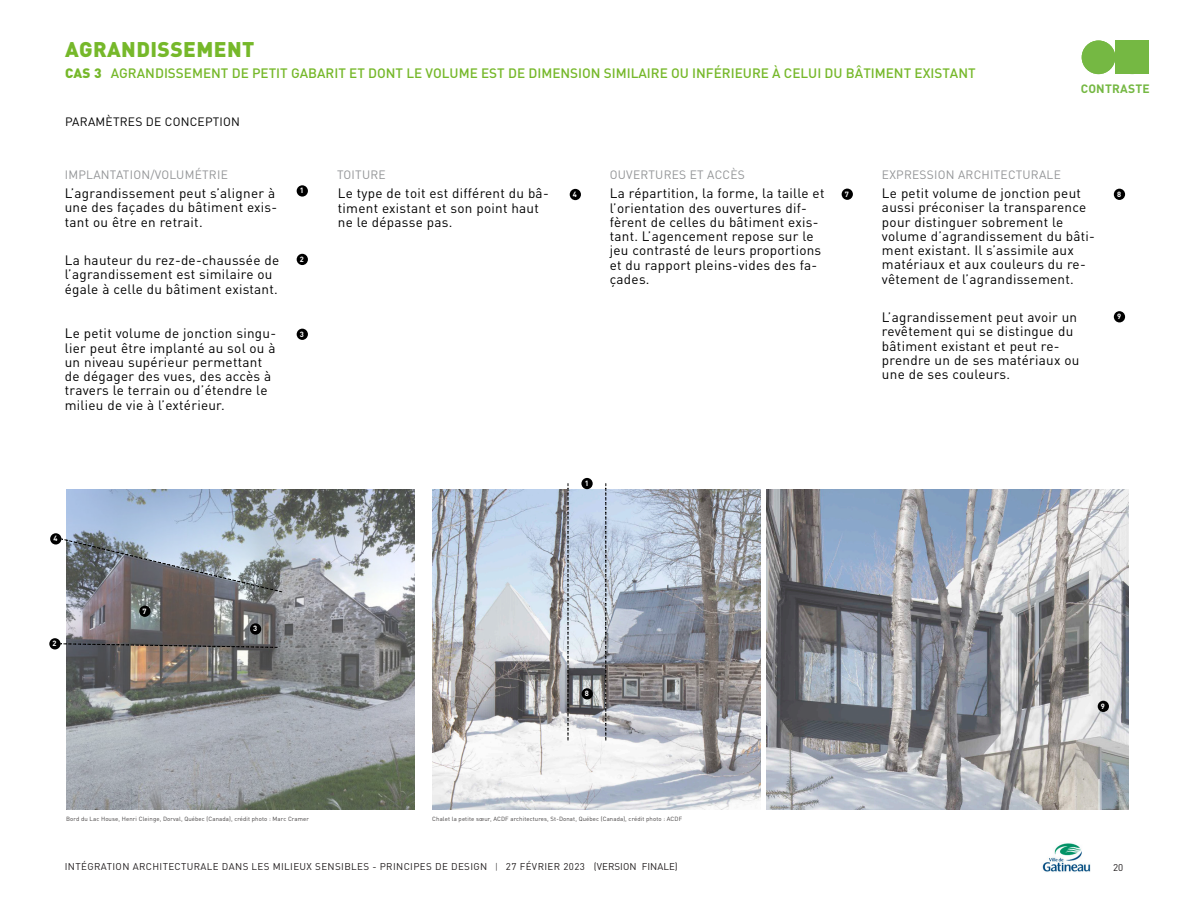
<style>
.page{position:relative;width:1188px;height:918px;background:#fff}
.page>*{position:absolute;margin:0;border:0;box-sizing:border-box;transform-origin:0 0}
.t1{font:900 21px "DINOT";letter-spacing:.02em;color:#76b82a}
.t2{font:13.5px/14.2px "DINOT";letter-spacing:.02em;color:#000}
.t3{font:500 13.5px "DINOT";color:#76b82a}
.t4{font:900 13.5px "DINOT";color:#76b82a}
.t5{font:12px "DINOT";letter-spacing:.02em;color:#939597}
.t6{font:12px "DINOT";letter-spacing:.02em;color:#000}
.t7{font:700 12px "DINOT";letter-spacing:.02em;color:#75b843}
.t8{font:9.75px "DINOT";letter-spacing:.04em;color:#231f20}
.t9{font:700 7.5px "DINOT";color:#fff}
.t10{font:6px "DINOT";letter-spacing:.02em;color:#444141}
.s1{font-weight:300;font-size:9px}
</style>
<div class="page">
<img style="left:1042px;top:843px;width:49px;height:29px">
<div style="left:45px;top:489px;width:1102px;height:328px;background:#fff;opacity:.24"></div>
<div style="left:297px;top:185px;width:11px;height:12px;background:#000;border-radius:50%"></div>
<div style="left:581px;top:478px;width:12px;height:11px;background:#000;border-radius:50%"></div>
<div style="left:570px;top:189px;width:11px;height:11px;background:#000;border-radius:50%"></div>
<div style="left:297px;top:254px;width:11px;height:11px;background:#000;border-radius:50%"></div>
<div style="left:49px;top:638px;width:12px;height:11px;background:#000;border-radius:50%"></div>
<div style="left:50px;top:533px;width:11px;height:12px;background:#000;border-radius:50%"></div>
<svg style="left:605px;top:484px;width:1px;height:258px"></svg>
<svg style="left:568px;top:484px;width:1px;height:258px"></svg>
<div style="left:1114px;top:189px;width:11px;height:11px;background:#000;border-radius:50%"></div>
<div style="left:582px;top:688px;width:11px;height:12px;background:#000;border-radius:50%"></div>
<div style="left:1114px;top:311px;width:11px;height:11px;background:#000;border-radius:50%"></div>
<div style="left:1098px;top:701px;width:11px;height:11px;background:#000;border-radius:50%"></div>
<div style="left:842px;top:189px;width:11px;height:11px;background:#000;border-radius:50%"></div>
<div style="left:139px;top:606px;width:12px;height:11px;background:#000;border-radius:50%"></div>
<div style="left:297px;top:329px;width:11px;height:11px;background:#000;border-radius:50%"></div>
<div style="left:250px;top:623px;width:11px;height:12px;background:#000;border-radius:50%"></div>
<svg style="left:59px;top:643px;width:219px;height:5px"></svg>
<svg style="left:59px;top:538px;width:223px;height:54px"></svg>
<div style="left:1082px;top:40px;width:33px;height:34px;background:#75b843;border-radius:50%"></div>
<div style="left:1115px;top:40px;width:34px;height:34px;background:#75b843"></div>
<h1 class="t1" style="left:65px;top:41px;width:191px">AGRANDISSEMENT</h1>
<p class="t3" style="left:111px;top:67px;width:866px">AGRANDISSEMENT DE PETIT GABARIT ET DONT LE VOLUME EST DE DIMENSION SIMILAIRE OU INFÉRIEURE À CELUI DU BÂTIMENT EXISTANT</p>
<p class="t6" style="left:65px;top:117px;width:176px">PARAMÈTRES DE CONCEPTION</p>
<p class="t4" style="left:65px;top:67px;width:38px">CAS 3</p>
<p class="t5" style="left:65px;top:170px;width:165px">IMPLANTATION/VOLUMÉTRIE</p>
<p class="t5" style="left:337px;top:170px;width:50px">TOITURE</p>
<p class="t5" style="left:610px;top:170px;width:137px">OUVERTURES ET ACCÈS</p>
<p class="t5" style="left:882px;top:170px;width:180px">EXPRESSION ARCHITECTURALE</p>
<p class="t7" style="left:1081px;top:84px;width:71px">CONTRASTE</p>
<p class="t2" style="left:65px;top:187px;width:214px">L’agrandissement peut s’aligner à une des façades du bâtiment exis&shy;tant ou être en retrait.</p>
<p class="t9" style="left:300px;top:188px;width:6px">1</p>
<p class="t2" style="left:65px;top:254px;width:216px">La hauteur du rez-de-chaussée de l’agrandissement est similaire ou égale à celle du bâtiment existant.</p>
<p class="t2" style="left:65px;top:328px;width:213px">Le petit volume de jonction singu&shy;lier peut être implanté au sol ou à un niveau supérieur permettant de dégager des vues, des accès à travers le terrain ou d’étendre le milieu de vie à l’extérieur.</p>
<p class="t9" style="left:300px;top:256px;width:6px">2</p>
<p class="t9" style="left:300px;top:331px;width:6px">3</p>
<p class="t9" style="left:53px;top:536px;width:6px">4</p>
<p class="t9" style="left:53px;top:640px;width:6px">2</p>
<p class="t9" style="left:143px;top:608px;width:6px">7</p>
<p class="t9" style="left:253px;top:626px;width:6px">3</p>
<p class="t2" style="left:338px;top:188px;width:212px">Le type de toit est différent du bâ&shy;timent existant et son point haut ne le dépasse pas.</p>
<p class="t9" style="left:573px;top:191px;width:6px">4</p>
<p class="t2" style="left:610px;top:188px;width:216px">La répartition, la forme, la taille et l’orientation des ouvertures dif&shy;fèrent de celles du bâtiment exis&shy;tant. L’agencement repose sur le jeu contrasté de leurs proportions et du rapport pleins-vides des fa&shy;çades.</p>
<p class="t9" style="left:845px;top:191px;width:6px">7</p>
<p class="t2" style="left:882px;top:187px;width:215px">Le petit volume de jonction peut aussi préconiser la transparence pour distinguer sobrement le volume d’agrandissement du bâti&shy;ment existant. Il s’assimile aux matériaux et aux couleurs du re&shy;vêtement de l’agrandissement.</p>
<p class="t2" style="left:882px;top:311px;width:199px">L’agrandissement peut avoir un revêtement qui se distingue du bâtiment existant et peut re&shy;prendre un de ses matériaux ou une de ses couleurs.</p>
<p class="t9" style="left:1117px;top:313px;width:6px">9</p>
<p class="t9" style="left:1117px;top:191px;width:6px">8</p>
<p class="t9" style="left:585px;top:480px;width:6px">1</p>
<p class="t9" style="left:585px;top:691px;width:6px">8</p>
<p class="t9" style="left:1101px;top:703px;width:6px">9</p>
<p class="t10" style="left:66px;top:816px;width:244px">Bord du Lac House, Henri Cleinge, Dorval, Québec (Canada), crédit photo : Marc Cramer</p>
<p class="t10" style="left:432px;top:817px;width:251px">Chalet la petite sœur, ACDF architectures, St-Donat, Québec (Canada), crédit photo : ACDF</p>
<p class="t8" style="left:65px;top:863px;width:614px">INTÉGRATION ARCHITECTURALE DANS LES MILIEUX SENSIBLES - PRINCIPES DE DESIGN <span class="s1">|</span> 27 FÉVRIER 2023 (VERSION FINALE)</p>
<p class="t8" style="left:1113px;top:863px;width:12px">20</p>
</div>
